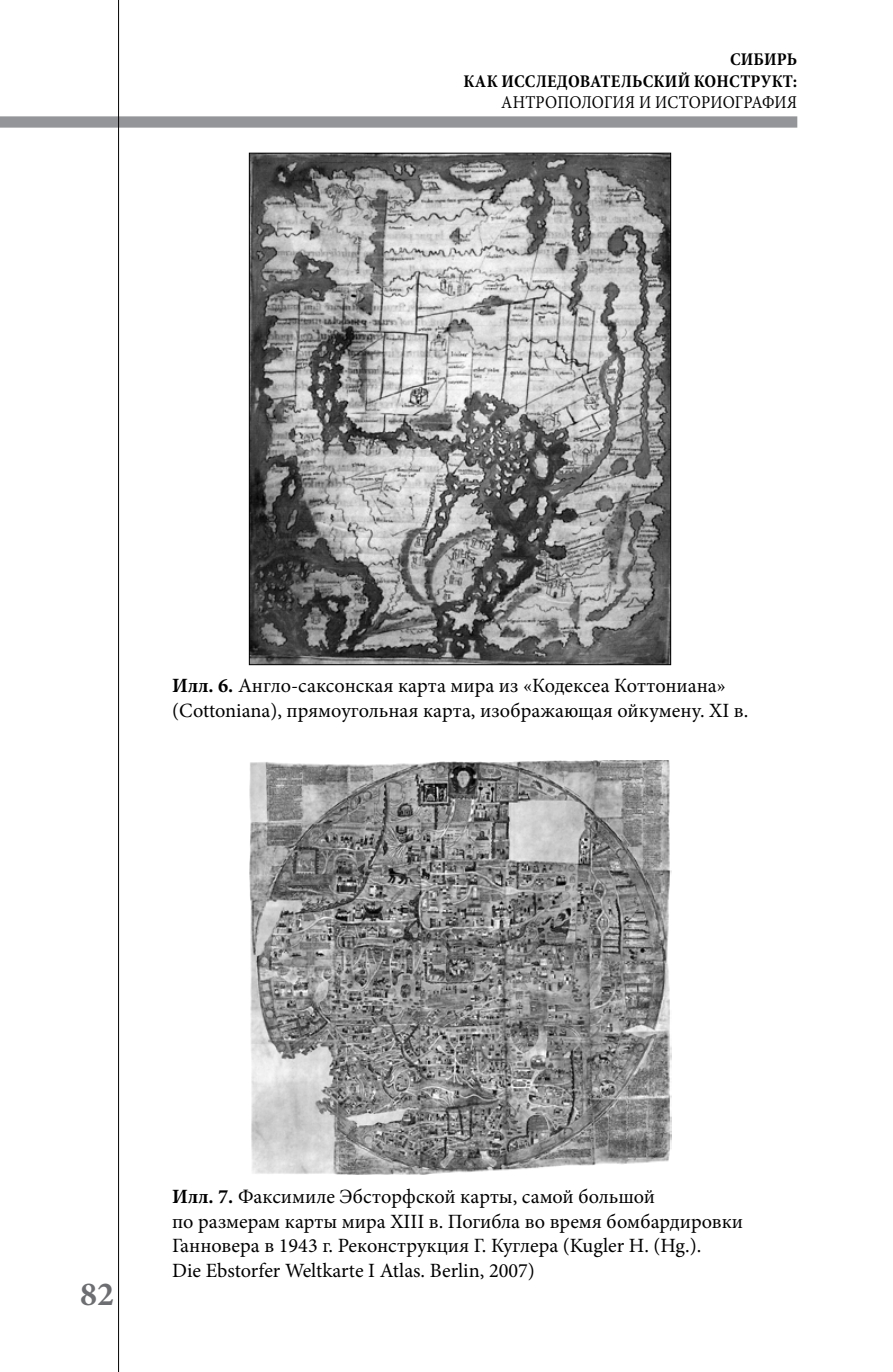
<style>
.page{position:relative;width:893px;height:1372px;background:#fff}
.page>*{position:absolute;margin:0;border:0;box-sizing:border-box;transform-origin:0 0}
.t1{font:700 33.75px "Minion Pro";color:#6d6e71}
.t2{font:20.25px/24.8px "Minion Pro";color:#000}
.t3{font:700 condensed 18px/21.6px "Minion Pro";letter-spacing:.01em;color:#000;text-align:right}
.t4{font:18px "Minion Pro";letter-spacing:.01em;color:#000;scale:.9 1}
.s1{font-weight:700}
</style>
<div class="page">
<div style="left:0;top:116px;width:797px;height:12px;background:#939598"></div>
<hr style="left:118px;top:0;width:1px;height:1371px;background:#000">
<img style="left:251px;top:155px;width:418px;height:508px">
<img style="left:249px;top:760px;width:423px;height:415px">
<p class="t3" style="left:463px;top:49px;width:335px">СИБИРЬ<br>КАК ИССЛЕДОВАТЕЛЬСКИЙ КОНСТРУКТ:</p>
<p class="t4" style="left:501px;top:91px;width:330px">АНТРОПОЛОГИЯ И ИСТОРИОГРАФИЯ</p>
<p class="t2" style="left:172px;top:673px;width:578px"><span class="s1">Илл. 6.</span> Англо-саксонская карта мира из «Кодексеа Коттониана» (Cottoniana), прямоугольная карта, изображающая ойкумену. XI в.</p>
<h1 class="t1" style="left:80px;top:1270px;width:35px">82</h1>
<p class="t2" style="left:172px;top:1183px;width:572px"><span class="s1">Илл. 7.</span> Факсимиле Эбсторфской карты, самой большой<br>по размерам карты мира XIII в. Погибла во время бомбардировки Ганновера в 1943 г. Реконструкция Г. Куглера (Kugler H. (Hg.).<br>Die Ebstorfer Weltkarte I Atlas. Berlin, 2007)</p>
</div>
